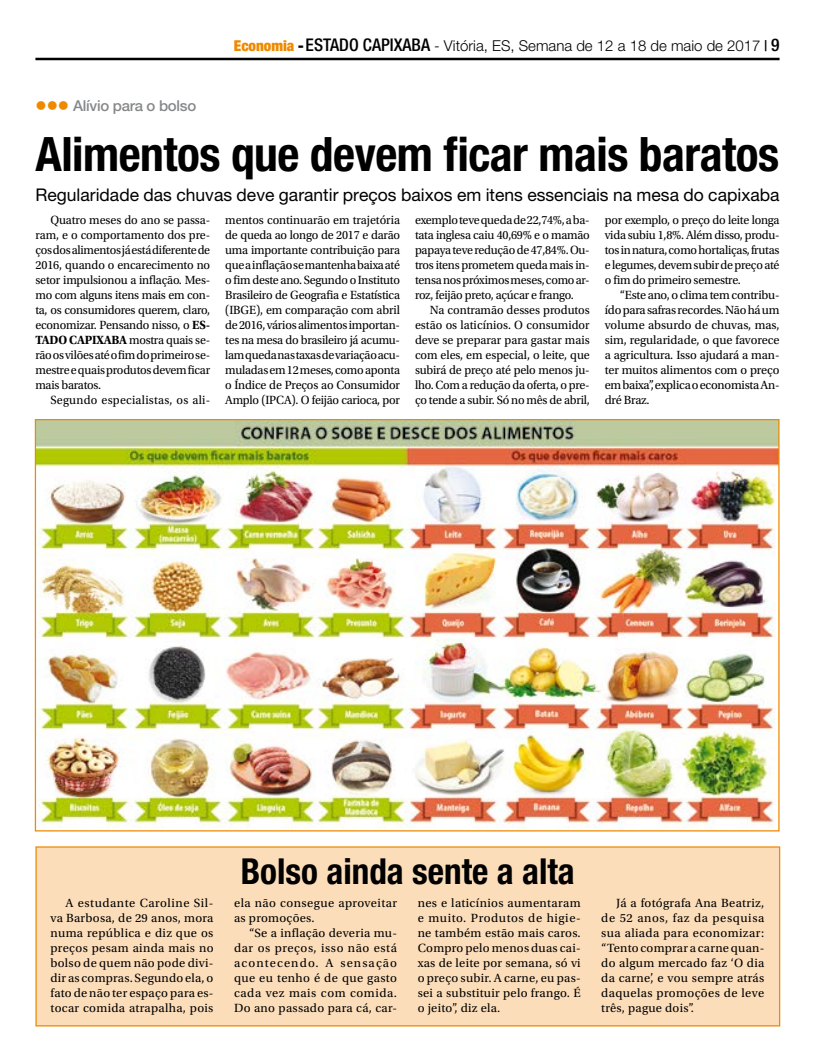
<style>
.page{position:relative;width:815px;height:1063px;background:#fff}
.page>*{position:absolute;margin:0;border:0;box-sizing:border-box;transform-origin:0 0}
.t1{font:700 condensed 47.5px "Helvetica Neue LT Pro";letter-spacing:-.01em;color:#000}
.t2{font:700 condensed 35.88px "Helvetica Neue LT Pro";color:#000}
.t3{font:17.5px "Helvetica Neue LT Pro";color:#000}
.t4{font:300 15px "Helvetica Neue LT Pro";color:#000}
.t5{font:500 15px "Helvetica Neue LT Pro";letter-spacing:-.02em;color:#86888a}
.t6{font:12.5px/15px "Utopia Std";letter-spacing:-.015em;color:#000;text-align:justify}
.t7{font:12.5px/15px "Utopia Std";letter-spacing:.03em;color:#000}
.t8{font:12.5px "Utopia Std";letter-spacing:.02em;color:#000}
.s1{color:#ee8900}
.s2{font-weight:900;font-stretch:condensed;color:#ee8900}
.s3{font-weight:900;font-stretch:condensed}
.s4{font-weight:500;font-stretch:condensed;font-size:17.5px}
.s5{font-weight:500;font-stretch:condensed}
.s6{font-weight:700}
</style>
<div class="page">
<hr style="left:35px;top:58px;width:745px;height:2px;background:#000">
<div style="left:35px;top:846px;width:745px;height:180px;background:#fcddba;border:1px solid #ee8900"></div>
<img style="left:37px;top:421px;width:741px;height:408px">
<p class="t5" style="left:35px;top:97px;width:162px"><span class="s1">●●●</span> Alívio para o bolso</p>
<p class="t4" style="left:234px;top:37px;width:547px"><span class="s2">Economia</span> <span class="s3">-</span> <span class="s4">ESTADO CAPIXABA</span> - Vitória, ES, Semana de 12 a 18 de maio de 2017 <span class="s5">|</span> <span class="s4">9</span></p>
<h1 class="t1" style="left:35px;top:126px;width:745px">Alimentos que devem ficar mais baratos</h1>
<h3 class="t3" style="left:35px;top:185px;width:746px">Regularidade das chuvas deve garantir preços baixos em itens essenciais na mesa do capixaba</h3>
<p class="t6" style="left:35px;top:213px;width:176px;text-indent:15px">Quatro meses do ano se passa&shy;ram, e o comportamento dos pre&shy;ços dos alimentos já está diferente de 2016, quando o encarecimento no setor impulsionou a inflação. Mes&shy;mo com alguns itens mais em con&shy;ta, os consumidores querem, claro, economizar. Pensando nisso, o <span class="s6">ES-TADO CAPIXABA</span> mostra quais se&shy;rão os vilões até o fim do primeiro se&shy;mestre e quais produtos devem ficar mais baratos.</p>
<p class="t8" style="left:50px;top:393px;width:161px">Segundo especialistas, os ali-</p>
<p class="t6" style="left:225px;top:213px;width:176px">mentos continuarão em trajetória de queda ao longo de 2017 e darão uma importante contribuição para que a inflação se mantenha baixa até o fim deste ano. Segundo o Instituto Brasileiro de Geografia e Estatística (IBGE), em comparação com abril de 2016, vários alimentos importan&shy;tes na mesa do brasileiro já acumu&shy;lam queda nas taxas de variação acu&shy;muladas em 12 meses, como aponta o Índice de Preços ao Consumidor Amplo (IPCA). O feijão carioca, por</p>
<p class="t6" style="left:605px;top:213px;width:176px">por exemplo, o preço do leite longa vida subiu 1,8%. Além disso, produ&shy;tos in natura, como hortaliças, frutas e legumes, devem subir de preço até o fim do primeiro semestre.</p>
<p class="t6" style="left:415px;top:213px;width:176px">exemplo teve queda de 22,74%, a ba&shy;tata inglesa caiu 40,69% e o mamão papaya teve redução de 47,84%. Ou&shy;tros itens prometem queda mais in&shy;tensa nos próximos meses, como ar&shy;roz, feijão preto, açúcar e frango.</p>
<p class="t6" style="left:415px;top:303px;width:176px;text-indent:15px">Na contramão desses produtos estão os laticínios. O consumidor deve se preparar para gastar mais com eles, em especial, o leite, que subirá de preço até pelo menos ju&shy;lho. Com a redução da oferta, o pre&shy;ço tende a subir. Só no mês de abril,</p>
<p class="t6" style="left:605px;top:288px;width:176px;text-indent:15px">“Este ano, o clima tem contribu&shy;ído para safras recordes. Não há um volume absurdo de chuvas, mas, sim, regularidade, o que favorece a agricultura. Isso ajudará a man&shy;ter muitos alimentos com o preço em baixa”, explica o economista An&shy;dré Braz.</p>
<h2 class="t2" style="left:241px;top:850px;width:336px">Bolso ainda sente a alta</h2>
<p class="t6" style="left:50px;top:895px;width:165px;text-indent:15px">A estudante Caroline Sil&shy;va Barbosa, de 29 anos, mora numa república e diz que os preços pesam ainda mais no bolso de quem não pode divi&shy;dir as compras. Segundo ela, o fato de não ter espaço para es&shy;tocar comida atrapalha, pois</p>
<p class="t7" style="left:234px;top:895px;width:165px">ela não consegue aproveitar as promoções.</p>
<p class="t6" style="left:234px;top:925px;width:165px;text-indent:15px">“Se a inflação deveria mu&shy;dar os preços, isso não está acontecendo. A sensação que eu tenho é de que gasto cada vez mais com comida.<br>Do ano passado para cá, car-</p>
<p class="t6" style="left:418px;top:895px;width:165px">nes e laticínios aumentaram e muito. Produtos de higie&shy;ne também estão mais caros.<br>Compro pelo menos duas cai&shy;xas de leite por semana, só vi o preço subir. A carne, eu pas&shy;sei a substituir pelo frango. É o jeito”, diz ela.</p>
<p class="t6" style="left:601px;top:895px;width:165px;text-indent:15px">Já a fotógrafa Ana Beatriz, de 52 anos, faz da pesquisa sua aliada para economizar: “Tento comprar a carne quan&shy;do algum mercado faz ‘O dia da carne’, e vou sempre atrás daquelas promoções de leve três, pague dois”.</p>
</div>
